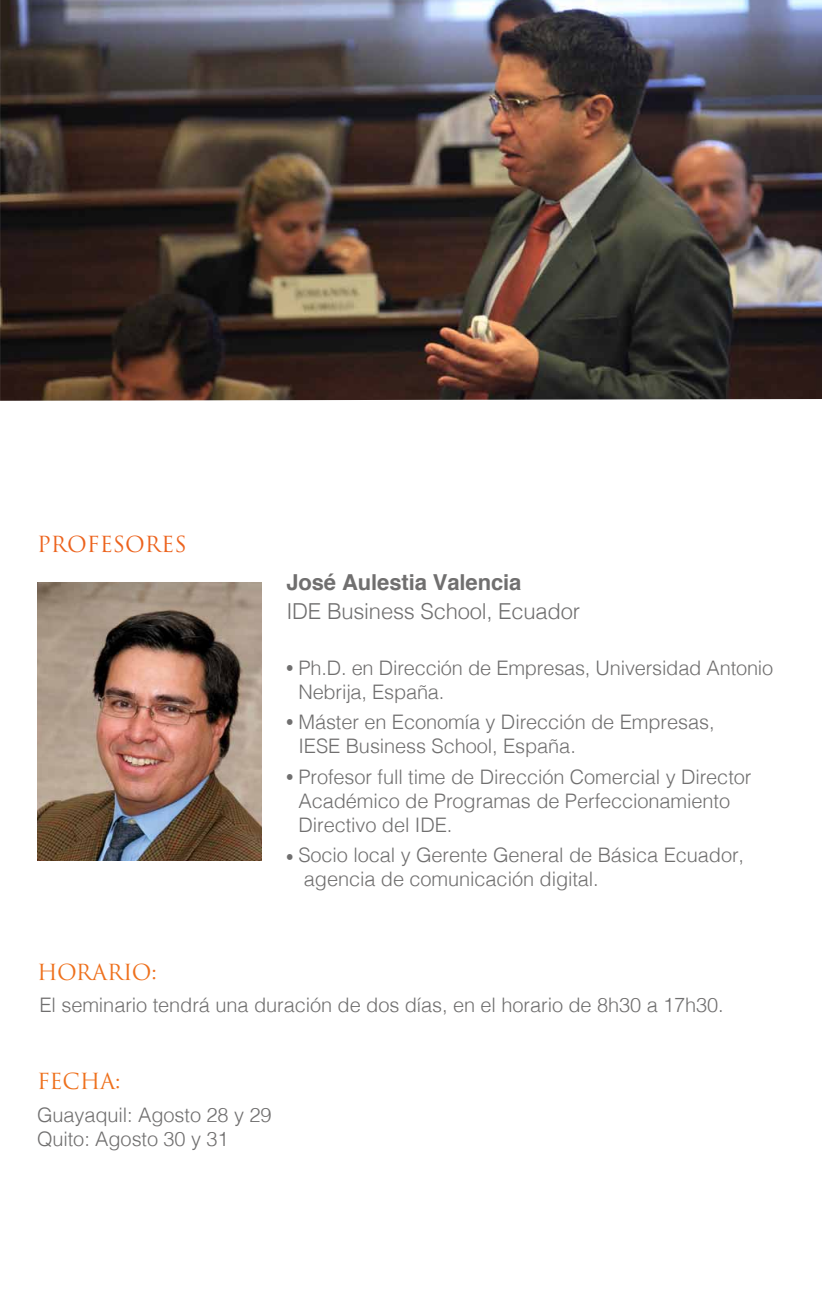
<style>
.page{position:relative;width:822px;height:1304px;background:#fff}
.page>*{position:absolute;margin:0;border:0;box-sizing:border-box;transform-origin:0 0}
.t1{font:300 22px "Helvetica";letter-spacing:-.01em;color:#706f6f}
.t2{font:700 22px "Helvetica";letter-spacing:-.005em;color:#706f6f}
.t3{font:21.6px "Trajan Pro";letter-spacing:-.01em;color:#ee701c}
.t4{font:21.6px "Trajan Pro";color:#ec621c}
.t5{font:300 20px/24px "Helvetica";letter-spacing:-.005em;color:#706f6f}
.t6{font:20px "Gnuolane Rg";color:#706f6f}
.s1{font-family:"Gnuolane Rg";font-weight:400}
</style>
<div class="page">
<img style="left:0;top:0;width:821px;height:401px">
<img style="left:37px;top:582px;width:224px;height:278px">
<p class="t4" style="left:37px;top:531px;width:151px">PROFESORES</p>
<p class="t2" style="left:286px;top:565px;width:236px">José Aulestia Valencia</p>
<p class="t1" style="left:286px;top:592px;width:295px">IDE Business School, Ecuador</p>
<p class="t5" style="left:298px;top:654px;width:476px;text-indent:-12px"><span class="s1">•</span> Ph.D. en Dirección de Empresas, Universidad Antonio<br>Nebrija, España.</p>
<p class="t5" style="left:298px;top:709px;width:417px;text-indent:-12px"><span class="s1">•</span> Máster en Economía y Dirección de Empresas,<br>IESE Business School, España.</p>
<p class="t5" style="left:298px;top:763px;width:454px;text-indent:-12px"><span class="s1">•</span> Profesor full time de Dirección Comercial y Director<br>Académico de Programas de Perfeccionamiento<br>Directivo del IDE.</p>
<p class="t5" style="left:298px;top:841px;width:447px">Socio local y Gerente General de Básica Ecuador, agencia de comunicación digital.</p>
<p class="t6" style="left:286px;top:844px;width:8px">•</p>
<p class="t3" style="left:37px;top:958px;width:121px">HORARIO:</p>
<p class="t5" style="left:40px;top:992px;width:685px">El seminario tendrá una duración de dos días, en el horario de 8h30 a 17h30.</p>
<p class="t3" style="left:37px;top:1067px;width:85px">FECHA:</p>
<p class="t5" style="left:37px;top:1102px;width:236px">Guayaquil: Agosto 28 y 29<br>Quito: Agosto 30 y 31</p>
</div>
